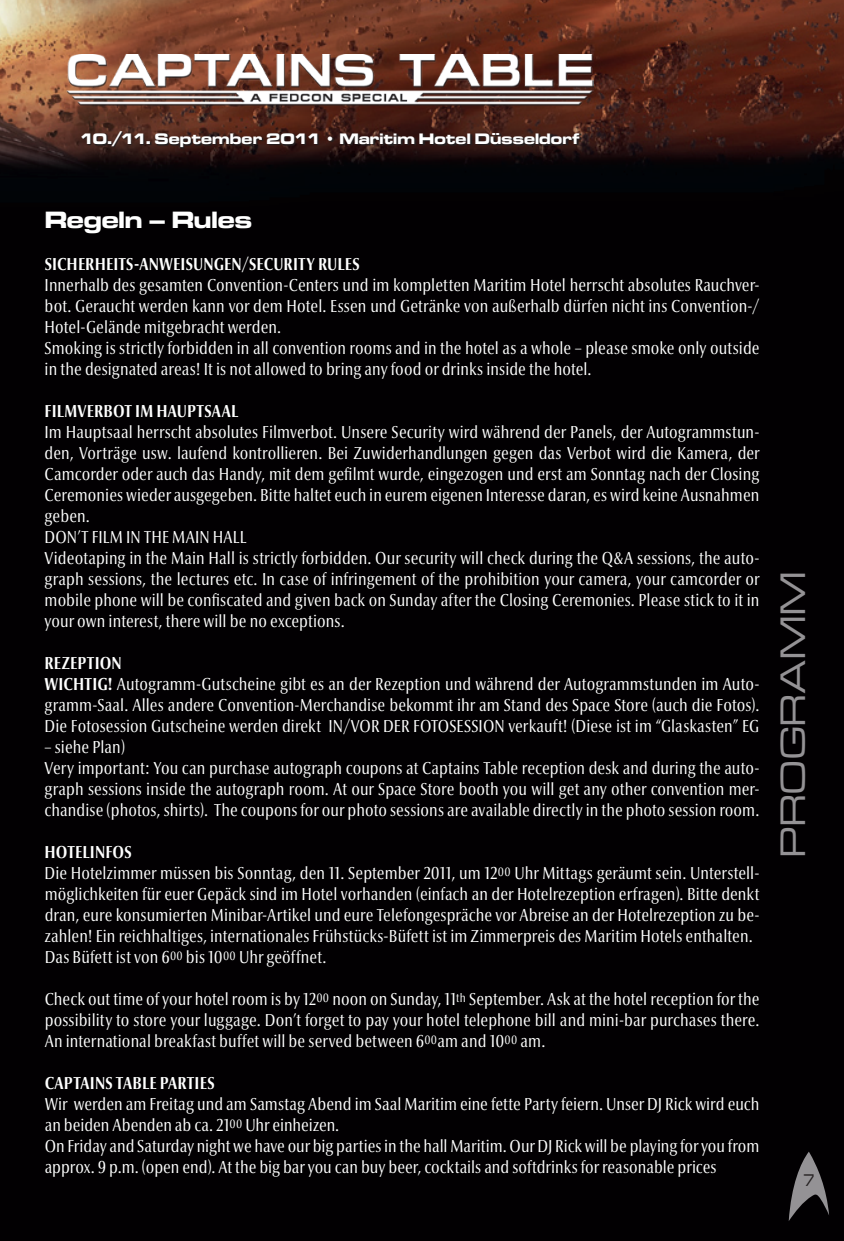
<style>
.page{position:relative;width:844px;height:1241px;background:#fff}
.page>*{position:absolute;margin:0;border:0;box-sizing:border-box;transform-origin:0 0}
.t1{font:500 36.75px "Microgramma Ext D";color:#949295}
.t2{font:700 24.5px "Microgramma Ext D";color:#fff}
.t3{font:condensed 17.5px/21px "Optima Nova LT Pro";letter-spacing:.005em;color:#fff}
.t4{font:700 condensed 17.5px/21px "Optima Nova LT Pro";letter-spacing:.01em;color:#fff}
.t5{font:500 17.5px "Microgramma Ext D";color:#231f20;scale:.75 1}
.t6{font:700 15.75px "Microgramma Ext D";letter-spacing:.01em;color:#fff}
.s1{font-weight:700}
</style>
<div class="page">
<div style="left:0;top:0;width:843px;height:1240px;background:#020002"></div>
<img style="left:0;top:0;width:843px;height:169px">
<img style="left:66px;top:55px;width:527px;height:51px">
<svg style="left:82px;top:131px;width:499px;height:18px"></svg>
<svg style="left:788px;top:1151px;width:40px;height:69px"></svg>
<p class="t6" style="left:80px;top:128px;width:501px">10./11. September 2011 • Maritim Hotel Düsseldorf</p>
<h2 class="t2" style="left:45px;top:203px;width:209px">Regeln – Rules</h2>
<p class="t4" style="left:45px;top:253px;width:316px">SICHERHEITS-ANWEISUNGEN/SECURITY RULES</p>
<p class="t3" style="left:45px;top:274px;width:716px">Innerhalb des gesamten Convention-Centers und im kompletten Maritim Hotel herrscht absolutes Rauchver&shy;bot. Geraucht werden kann vor dem Hotel. Essen und Getränke von außerhalb dürfen nicht ins Convention-/ Hotel-Gelände mitgebracht werden.<br>Smoking is strictly forbidden in all convention rooms and in the hotel as a whole – please smoke only outside in the designated areas! It is not allowed to bring any food or drinks inside the hotel.</p>
<p class="t4" style="left:45px;top:400px;width:195px">FILMVERBOT IM HAUPTSAAL</p>
<p class="t3" style="left:45px;top:421px;width:716px">Im Hauptsaal herrscht absolutes Filmverbot. Unsere Security wird während der Panels, der Autogrammstun&shy;den, Vorträge usw. laufend kontrollieren. Bei Zuwiderhandlungen gegen das Verbot wird die Kamera, der Camcorder oder auch das Handy, mit dem gefilmt wurde, eingezogen und erst am Sonntag nach der Closing Ceremonies wieder ausgegeben. Bitte haltet euch in eurem eigenen Interesse daran, es wird keine Ausnahmen geben.<br>DON’T FILM IN THE MAIN HALL<br>Videotaping in the Main Hall is strictly forbidden. Our security will check during the Q&amp;A sessions, the auto&shy;graph sessions, the lectures etc. In case of infringement of the prohibition your camera, your camcorder or mobile phone will be confiscated and given back on Sunday after the Closing Ceremonies. Please stick to it in your own interest, there will be no exceptions.</p>
<p class="t4" style="left:45px;top:652px;width:67px">REZEPTION<br>Wichtig</p>
<p class="t3" style="left:45px;top:673px;width:716px;text-align:justify;text-indent:63px"><span class="s1">!</span> Autogramm-Gutscheine gibt es an der Rezeption und während der Autogrammstunden im Auto&shy;gramm-Saal. Alles andere Convention-Merchandise bekommt ihr am Stand des Space Store (auch die Fotos).<br>Die Fotosession Gutscheine werden direkt IN/VOR DER FOTOSESSION verkauft! (Diese ist im “Glaskasten” EG</p>
<p class="t3" style="left:45px;top:736px;width:716px">– siehe Plan)<br>Very important: You can purchase autograph coupons at Captains Table reception desk and during the auto&shy;graph sessions inside the autograph room. At our Space Store booth you will get any other convention mer&shy;chandise (photos, shirts). The coupons for our photo sessions are available directly in the photo session room.</p>
<p class="t3" style="left:45px;top:841px;width:716px"><span class="s1">HOTELINFOS<br></span>Die Hotelzimmer müssen bis Sonntag, den 11. September 2011, um 12<sup>00</sup> Uhr Mittags geräumt sein. Unterstell&shy;möglichkeiten für euer Gepäck sind im Hotel vorhanden (einfach an der Hotelrezeption erfragen). Bitte denkt dran, eure konsumierten Minibar-Artikel und eure Telefongespräche vor Abreise an der Hotelrezeption zu be&shy;zahlen! Ein reichhaltiges, internationales Frühstücks-Büfett ist im Zimmerpreis des Maritim Hotels enthalten.<br>Das Büfett ist von 6<sup>00</sup> bis 10<sup>00</sup> Uhr geöffnet.</p>
<p class="t3" style="left:45px;top:988px;width:716px;text-align:justify">Check out time of your hotel room is by 12<sup>00</sup> noon on Sunday, 11<sup>th</sup> September. Ask at the hotel reception for the possibility to store your luggage. Don’t forget to pay your hotel telephone bill and mini-bar purchases there.<br>An international breakfast buffet will be served between 6<sup>00</sup>am and 10<sup>00</sup> am.</p>
<p class="t4" style="left:45px;top:1072px;width:171px">CAPTAINS TABLE PARTIES</p>
<p class="t3" style="left:45px;top:1093px;width:716px">Wir werden am Freitag und am Samstag Abend im Saal Maritim eine fette Party feiern. Unser DJ Rick wird euch an beiden Abenden ab ca. 21<sup>00</sup> Uhr einheizen.<br>On Friday and Saturday night we have our big parties in the hall Maritim. Our DJ Rick will be playing for you from approx. 9 p.m. (open end). At the big bar you can buy beer, cocktails and softdrinks for reasonable prices</p>
<h1 class="t1" style="left:769px;top:856px;width:287px;rotate:-90deg">PROGRAMM</h1>
<p class="t5" style="left:803px;top:1168px;width:16px">7</p>
</div>
